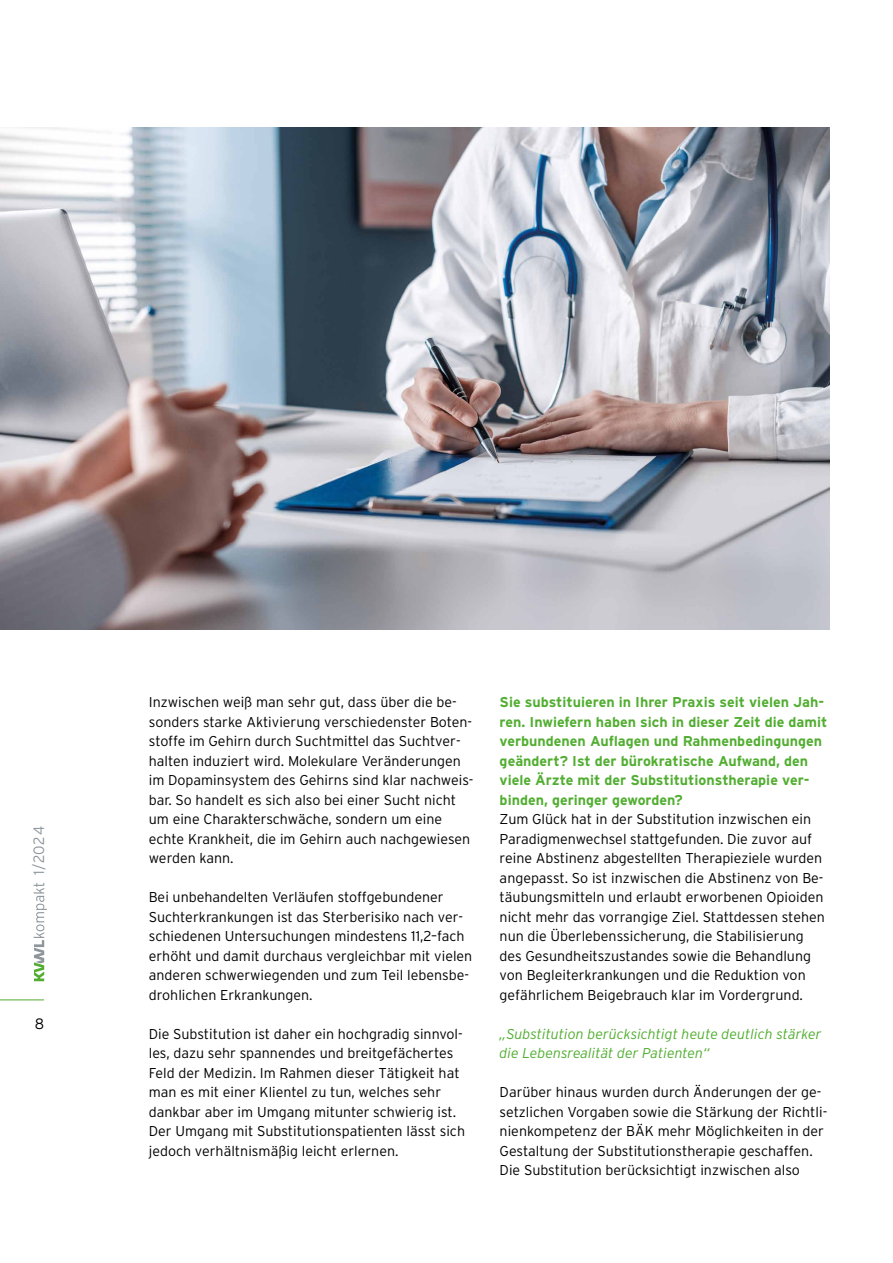
<style>
.page{position:relative;width:893px;height:1263px;background:#fff}
.page>*{position:absolute;margin:0;border:0;box-sizing:border-box;transform-origin:0 0}
.t1{font:300 15px "Interstate";color:#8e969c}
.t2{font:300 15px "Interstate";color:#000}
.t3{font:300 14.25px/19.5px "Interstate";color:#000}
.t4{font:700 14.25px/19.5px "Interstate";color:#52ae32}
.t5{font:italic 300 14.25px/19.5px "Interstate";color:#52ae32}
</style>
<div class="page">
<hr style="left:0;top:999px;width:44px;height:1px;background:#52ae32">
<svg style="left:33px;top:883px;width:14px;height:98px"></svg>
<img style="left:0;top:128px;width:829px;height:501px">
<p class="t1" style="left:30px;top:875px;width:50px;rotate:-90deg">1/2024</p>
<p class="t2" style="left:35px;top:1015px;width:11px">8</p>
<p class="t3" style="left:149px;top:692px;width:326px">Inzwischen weiß man sehr gut, dass über die be&shy;sonders starke Aktivierung verschiedenster Boten&shy;stoffe im Gehirn durch Suchtmittel das Suchtver&shy;halten induziert wird. Molekulare Veränderungen im Dopaminsystem des Gehirns sind klar nachweis&shy;bar. So handelt es sich also bei einer Sucht nicht um eine Charakterschwäche, sondern um eine echte Krankheit, die im Gehirn auch nachgewiesen werden kann.</p>
<p class="t3" style="left:149px;top:887px;width:325px">Bei unbehandelten Verläufen stoffgebundener Suchterkrankungen ist das Sterberisiko nach ver&shy;schiedenen Untersuchungen mindestens 11,2–fach erhöht und damit durchaus vergleichbar mit vielen anderen schwerwiegenden und zum Teil lebensbe&shy;drohlichen Erkrankungen.</p>
<p class="t3" style="left:149px;top:1024px;width:318px">Die Substitution ist daher ein hochgradig sinnvol&shy;les, dazu sehr spannendes und breitgefächertes Feld der Medizin. Im Rahmen dieser Tätigkeit hat man es mit einer Klientel zu tun, welches sehr dankbar aber im Umgang mitunter schwierig ist.<br>Der Umgang mit Substitutionspatienten lässt sich jedoch verhältnismäßig leicht erlernen.</p>
<p class="t4" style="left:500px;top:692px;width:329px">Sie substituieren in Ihrer Praxis seit vielen Jah&shy;ren. Inwiefern haben sich in dieser Zeit die damit verbundenen Auflagen und Rahmenbedingungen geändert? Ist der bürokratische Aufwand, den viele Ärzte mit der Substitutionstherapie ver&shy;binden, geringer geworden?</p>
<p class="t3" style="left:500px;top:809px;width:327px">Zum Glück hat in der Substitution inzwischen ein Paradigmenwechsel stattgefunden. Die zuvor auf reine Abstinenz abgestellten Therapieziele wurden angepasst. So ist inzwischen die Abstinenz von Be&shy;täubungsmitteln und erlaubt erworbenen Opioiden nicht mehr das vorrangige Ziel. Stattdessen stehen nun die Überlebenssicherung, die Stabilisierung des Gesundheitszustandes sowie die Behandlung von Begleiterkrankungen und die Reduktion von gefährlichem Beigebrauch klar im Vordergrund.</p>
<p class="t5" style="left:500px;top:1024px;width:323px">„Substitution berücksichtigt heute deutlich stärker die Lebensrealität der Patienten“</p>
<p class="t3" style="left:500px;top:1082px;width:329px">Darüber hinaus wurden durch Änderungen der ge&shy;setzlichen Vorgaben sowie die Stärkung der Richtli&shy;nienkompetenz der BÄK mehr Möglichkeiten in der Gestaltung der Substitutionstherapie geschaffen.<br>Die Substitution berücksichtigt inzwischen also</p>
</div>
